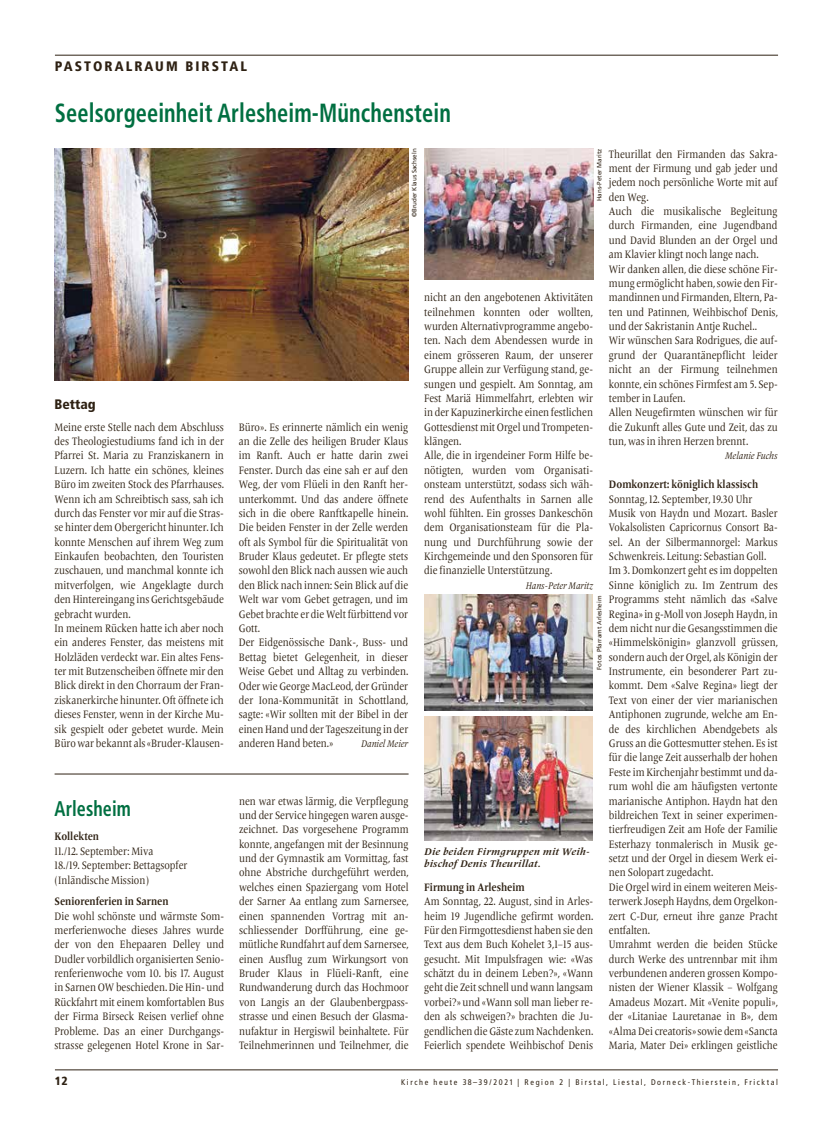
<style>
.page{position:relative;width:833px;height:1134px;background:#fff}
.page>*{position:absolute;margin:0;border:0;box-sizing:border-box;transform-origin:0 0}
.t1{font:700 condensed 26.25px "Frutiger";letter-spacing:.005em;color:#006f41;scale:.85 1}
.t2{font:700 condensed 21.25px "Frutiger";letter-spacing:.005em;color:#006f41;scale:.85 1}
.t3{font:900 condensed 13.75px "Frutiger";letter-spacing:.15em;color:#2e2113}
.t4{font:900 condensed 11.88px "Frutiger";color:#2e2113}
.t5{font:11.25px/14.4px "Frutiger Serif LT Pro";color:#2e2113;scale:.85 1}
.t6{font:700 11.25px "Frutiger Serif LT Pro";color:#2e2113;scale:.85 1}
.t7{font:italic 700 10px/12.5px "Frutiger Serif LT Pro";letter-spacing:.025em;color:#2e2113}
.t8{font:italic 10px "Frutiger Serif LT Pro";color:#2e2113;scale:.85 1}
.t9{font:condensed 8.12px "Frutiger";letter-spacing:.2em;color:#2e2113}
.t10{font:6.25px "Frutiger";color:#2e2113}
</style>
<div class="page">
<hr style="left:55px;top:1070px;width:723px;height:1px;background:#2e2113">
<hr style="left:55px;top:55px;width:723px;height:1px;background:#2e2113">
<hr style="left:55px;top:774px;width:353px;height:1px;background:#2e2113">
<img style="left:55px;top:148px;width:353px;height:232px">
<img style="left:424px;top:595px;width:169px;height:116px">
<img style="left:424px;top:716px;width:169px;height:124px">
<img style="left:424px;top:148px;width:169px;height:132px">
<p class="t3" style="left:55px;top:58px;width:194px">PASTORALRAUM BIRSTAL</p>
<h1 class="t1" style="left:55px;top:97px;width:467px">Seelsorgeeinheit Arlesheim-Münchenstein</h1>
<p class="t10" style="left:410px;top:217px;width:70px;rotate:-90deg">©Bruder Klaus Sachseln</p>
<p class="t10" style="left:595px;top:201px;width:54px;rotate:-90deg">Hans-Peter Maritz</p>
<p class="t5" style="left:609px;top:147px;width:200px">Theurillat den Firmanden das Sakra&shy;ment der Firmung und gab jeder und jedem noch persönliche Worte mit auf den Weg.<br>Auch die musikalische Begleitung durch Firmanden, eine Jugendband und David Blunden an der Orgel und am Klavier klingt noch lange nach.<br>Wir danken allen, die diese schöne Fir&shy;mung ermöglicht haben, sowie den Fir&shy;mandinnen und Firmanden, Eltern, Pa&shy;ten und Patinnen, Weihbischof Denis, und der Sakristanin Antje Ruchel..<br>Wir wünschen Sara Rodrigues, die auf&shy;grund der Quarantänepflicht leider nicht an der Firmung teilnehmen konnte, ein schönes Firmfest am 5. Sep&shy;tember in Laufen.<br>Allen Neugefirmten wünschen wir für die Zukunft alles Gute und Zeit, das zu tun, was in ihren Herzen brennt.</p>
<p class="t8" style="left:725px;top:450px;width:63px">Melanie Fuchs</p>
<p class="t6" style="left:609px;top:478px;width:177px">Domkonzert: königlich klassisch</p>
<p class="t5" style="left:609px;top:492px;width:200px">Sonntag, 12. September, 19.30 Uhr Musik von Haydn und Mozart. Basler Vokalsolisten Capricornus Consort Ba&shy;sel. An der Silbermannorgel: Markus Schwenkreis. Leitung: Sebastian Goll.<br>Im 3. Domkonzert geht es im doppelten Sinne königlich zu. Im Zentrum des Programms steht nämlich das «Salve Regina» in g-Moll von Joseph Haydn, in dem nicht nur die Gesangsstimmen die «Himmelskönigin» glanzvoll grüssen, sondern auch der Orgel, als Königin der Instrumente, ein besonderer Part zu&shy;kommt. Dem «Salve Regina» liegt der Text von einer der vier marianischen Antiphonen zugrunde, welche am En&shy;de des kirchlichen Abendgebets als Gruss an die Gottesmutter stehen. Es ist für die lange Zeit ausserhalb der hohen Feste im Kirchenjahr bestimmt und da&shy;rum wohl die am häufigsten vertonte marianische Antiphon. Haydn hat den bildreichen Text in seiner experimen&shy;tierfreudigen Zeit am Hofe der Familie Esterhazy tonmalerisch in Musik ge&shy;setzt und der Orgel in diesem Werk ei&shy;nen Solopart zugedacht.<br>Die Orgel wird in einem weiteren Meis&shy;terwerk Joseph Haydns, dem Orgelkon&shy;zert C-Dur, erneut ihre ganze Pracht entfalten.<br>Umrahmt werden die beiden Stücke durch Werke des untrennbar mit ihm verbundenen anderen grossen Kompo&shy;nisten der Wiener Klassik – Wolfgang Amadeus Mozart. Mit «Venite populi», der «Litaniae Lauretanae in B», dem «Alma Dei creatoris» sowie dem «Sancta Maria, Mater Dei» erklingen geistliche</p>
<p class="t5" style="left:424px;top:290px;width:200px">nicht an den angebotenen Aktivitäten teilnehmen konnten oder wollten, wurden Alternativprogramme angebo&shy;ten. Nach dem Abendessen wurde in einem grösseren Raum, der unserer Gruppe allein zur Verfügung stand, ge&shy;sungen und gespielt. Am Sonntag, am Fest Mariä Himmelfahrt, erlebten wir in der Kapuzinerkirche einen festlichen Gottesdienst mit Orgel und Trompeten&shy;klängen.<br>Alle, die in irgendeiner Form Hilfe be&shy;nötigten, wurden vom Organisati&shy;onsteam unterstützt, sodass sich wäh&shy;rend des Aufenthalts in Sarnen alle wohl fühlten. Ein grosses Dankeschön dem Organisationsteam für die Pla&shy;nung und Durchführung sowie der Kirchgemeinde und den Sponsoren für die finanzielle Unterstützung.</p>
<p class="t8" style="left:526px;top:579px;width:81px">Hans-Peter Maritz</p>
<p class="t3" style="left:55px;top:396px;width:43px">Bettag</p>
<p class="t5" style="left:55px;top:420px;width:201px">Meine erste Stelle nach dem Abschluss des Theologiestudiums fand ich in der Pfarrei St. Maria zu Franziskanern in Luzern. Ich hatte ein schönes, kleines Büro im zweiten Stock des Pfarrhauses.<br>Wenn ich am Schreibtisch sass, sah ich durch das Fenster vor mir auf die Stras&shy;se hinter dem Obergericht hinunter. Ich konnte Menschen auf ihrem Weg zum Einkaufen beobachten, den Touristen zuschauen, und manchmal konnte ich mitverfolgen, wie Angeklagte durch den Hintereingang ins Gerichtsgebäude gebracht wurden.<br>In meinem Rücken hatte ich aber noch ein anderes Fenster, das meistens mit Holzläden verdeckt war. Ein altes Fens&shy;ter mit Butzenscheiben öffnete mir den Blick direkt in den Chorraum der Fran&shy;ziskanerkirche hinunter. Oft öffnete ich dieses Fenster, wenn in der Kirche Mu&shy;sik gespielt oder gebetet wurde. Mein Büro war bekannt als «Bruder-Klausen-</p>
<p class="t5" style="left:239px;top:420px;width:201px">Büro». Es erinnerte nämlich ein wenig an die Zelle des heiligen Bruder Klaus im Ranft. Auch er hatte darin zwei Fenster. Durch das eine sah er auf den Weg, der vom Flüeli in den Ranft her&shy;unterkommt. Und das andere öffnete sich in die obere Ranftkapelle hinein.<br>Die beiden Fenster in der Zelle werden oft als Symbol für die Spiritualität von Bruder Klaus gedeutet. Er pflegte stets sowohl den Blick nach aussen wie auch den Blick nach innen: Sein Blick auf die Welt war vom Gebet getragen, und im Gebet brachte er die Welt fürbittend vor Gott.<br>Der Eidgenössische Dank-, Buss- und Bettag bietet Gelegenheit, in dieser Weise Gebet und Alltag zu verbinden.<br>Oder wie George MacLeod, der Gründer der Iona-Kommunität in Schottland, sagte: «Wir sollten mit der Bibel in der einen Hand und der Tageszeitung in der anderen Hand beten.»</p>
<p class="t10" style="left:595px;top:670px;width:75px;rotate:-90deg">Fotos Pfarramt Arlesheim</p>
<p class="t8" style="left:361px;top:738px;width:57px">Daniel Meier</p>
<p class="t5" style="left:239px;top:794px;width:201px;text-align:justify">nen war etwas lärmig, die Verpflegung und der Service hingegen waren ausge&shy;zeichnet. Das vorgesehene Programm konnte, angefangen mit der Besinnung und der Gymnastik am Vormittag, fast ohne Abstriche durchgeführt werden, welches einen Spaziergang vom Hotel der Sarner Aa entlang zum Sarnersee, einen spannenden Vortrag mit an&shy;schliessender Dorfführung, eine ge&shy;mütliche Rundfahrt auf dem Sarnersee, einen Ausflug zum Wirkungsort von Bruder Klaus in Flüeli-Ranft, eine Rundwanderung durch das Hochmoor von Langis an der Glaubenbergpass&shy;strasse und einen Besuch der Glasma&shy;nufaktur in Hergiswil beinhaltete. Für Teilnehmerinnen und Teilnehmer, die</p>
<h2 class="t2" style="left:55px;top:796px;width:91px">Arlesheim</h2>
<p class="t6" style="left:55px;top:830px;width:54px">Kollekten</p>
<p class="t5" style="left:55px;top:844px;width:158px">11./12. September: Miva<br>18./19. September: Bettagsopfer (Inländische Mission)</p>
<p class="t6" style="left:55px;top:895px;width:136px">Seniorenferien in Sarnen</p>
<p class="t5" style="left:55px;top:909px;width:201px;text-align:justify">Die wohl schönste und wärmste Som&shy;merferienwoche dieses Jahres wurde der von den Ehepaaren Delley und Dudler vorbildlich organisierten Senio&shy;renferienwoche vom 10. bis 17. August in Sarnen OW beschieden. Die Hin- und Rückfahrt mit einem komfortablen Bus der Firma Birseck Reisen verlief ohne Probleme. Das an einer Durchgangs&shy;strasse gelegenen Hotel Krone in Sar-</p>
<p class="t7" style="left:424px;top:845px;width:167px">Die beiden Firmgruppen mit Weih&shy;bischof Denis Theurillat.</p>
<p class="t6" style="left:424px;top:880px;width:120px">Firmung in Arlesheim</p>
<p class="t5" style="left:424px;top:894px;width:200px;text-align:justify">Am Sonntag, 22. August, sind in Arles&shy;heim 19 Jugendliche gefirmt worden.<br>Für den Firmgottesdienst haben sie den Text aus dem Buch Kohelet 3,1–15 aus&shy;gesucht. Mit Impulsfragen wie: «Was schätzt du in deinem Leben?», «Wann geht die Zeit schnell und wann langsam vorbei?» und «Wann soll man lieber re&shy;den als schweigen?» brachten die Ju&shy;gendlichen die Gäste zum Nachdenken.<br>Feierlich spendete Weihbischof Denis</p>
<p class="t4" style="left:55px;top:1074px;width:14px">12</p>
<p class="t9" style="left:401px;top:1077px;width:378px">Kirche heute 38–39/2021 | Region 2 | Birstal, Liestal, Dorneck-Thierstein, Fricktal</p>
</div>
